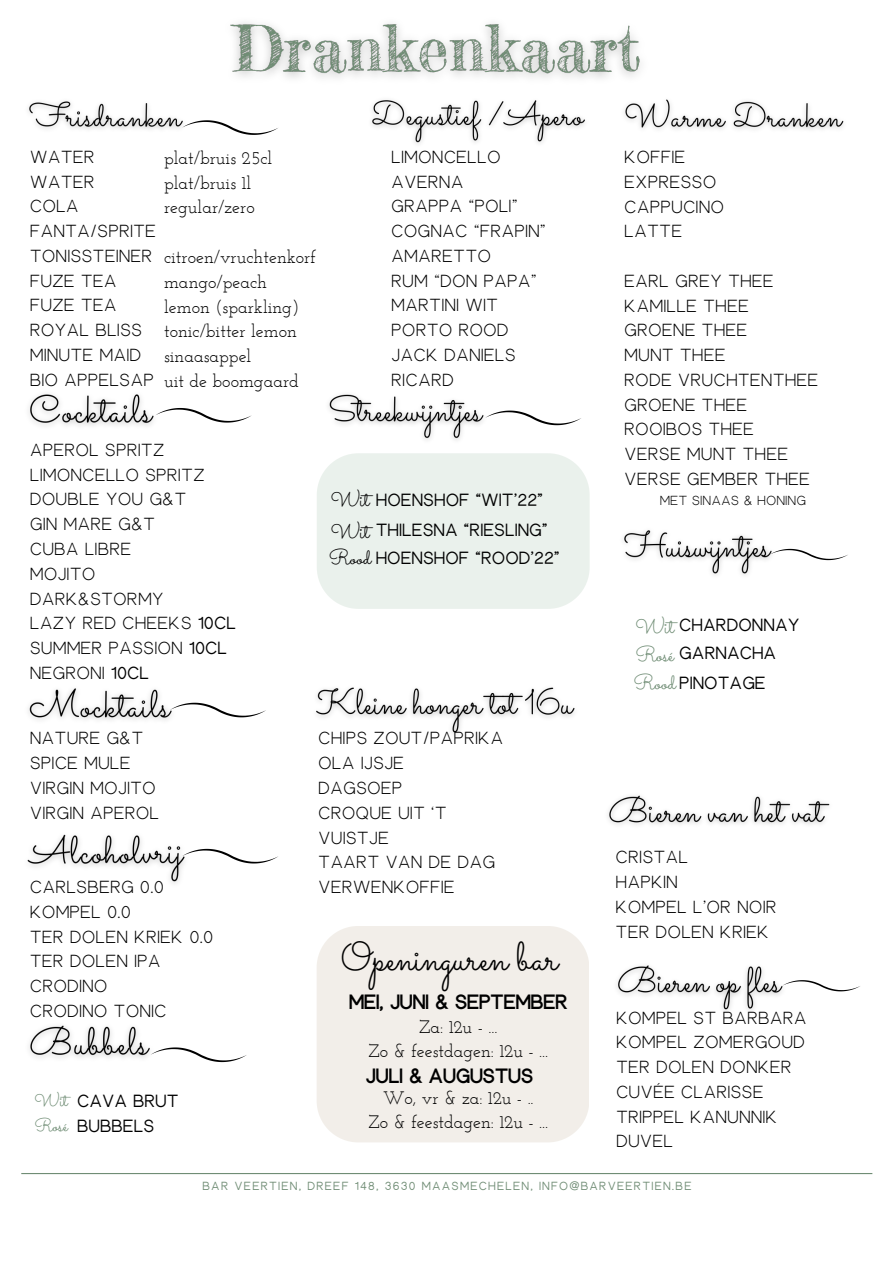
<style>
.page{position:relative;width:894px;height:1264px;background:#fff}
.page>*{position:absolute;margin:0;border:0;box-sizing:border-box;transform-origin:0 0}
.t1{font:40.35px "Sacramento";color:#000}
.t2{font:700 21px "Oxford";color:#000}
.t3{font:21px "Sacramento";color:#708d75}
.t4{font:21px "Sacramento";color:#000}
.t5{font:300 18px/24.8px "Oxford";color:#000}
.t6{font:18px "Josefin Slab";color:#000}
.t7{font:18px "Oxford";color:#000}
.t8{font:18px "Sacramento";color:#708d75}
.t9{font:300 13.5px "Oxford";color:#000}
.t10{font:12px "Oxford";letter-spacing:.1em;color:#708d75}
.s1{font-weight:400}
</style>
<div class="page">
<hr style="left:21px;top:1172px;width:851px;height:2px;background:#708d75">
<img style="left:28px;top:101px;width:154px;height:29px">
<img style="left:617px;top:965px;width:165px;height:46px">
<div style="left:317px;top:453px;width:272px;height:156px;background:#eaf1ec"></div>
<img style="left:329px;top:394px;width:155px;height:46px">
<img style="left:29px;top:1025px;width:121px;height:33px">
<svg style="left:164px;top:408px;width:88px;height:14px"></svg>
<div style="left:317px;top:926px;width:272px;height:216px;background:#f2eee9"></div>
<img style="left:28px;top:688px;width:142px;height:32px">
<img style="left:230px;top:22px;width:410px;height:56px">
<img style="left:29px;top:394px;width:135px;height:32px">
<img style="left:624px;top:99px;width:220px;height:31px">
<img style="left:372px;top:100px;width:213px;height:44px">
<img style="left:27px;top:834px;width:157px;height:50px">
<img style="left:608px;top:795px;width:222px;height:30px">
<img style="left:316px;top:687px;width:259px;height:48px">
<svg style="left:780px;top:549px;width:68px;height:11px"></svg>
<img style="left:623px;top:530px;width:157px;height:45px">
<svg style="left:182px;top:120px;width:96px;height:15px"></svg>
<svg style="left:170px;top:702px;width:96px;height:15px"></svg>
<svg style="left:182px;top:848px;width:96px;height:15px"></svg>
<svg style="left:151px;top:1047px;width:96px;height:15px"></svg>
<svg style="left:485px;top:410px;width:96px;height:15px"></svg>
<svg style="left:782px;top:980px;width:78px;height:11px"></svg>
<h6 class="t5" style="left:30px;top:145px;width:128px">WATER<br>WATER<br>COLA<br>FANTA/SPRITE<br>TONISSTEINER<br>FUZE TEA<br>FUZE TEA<br>ROYAL BLISS<br>MINUTE MAID<br>BIO APPELSAP</h6>
<h6 class="t6" style="left:164px;top:150px;width:110px">plat/bruis 25cl</h6>
<h6 class="t6" style="left:164px;top:175px;width:88px">plat/bruis 1l</h6>
<h6 class="t6" style="left:164px;top:200px;width:92px">regular/zero</h6>
<p class="t6" style="left:164px;top:249px;width:153px">citroen/vruchtenkorf</p>
<p class="t6" style="left:164px;top:274px;width:104px">mango/peach</p>
<h6 class="t6" style="left:164px;top:299px;width:137px">lemon (sparkling)</h6>
<h5 class="t6" style="left:164px;top:324px;width:134px">tonic/bitter lemon</h5>
<h5 class="t6" style="left:164px;top:348px;width:89px">sinaasappel</h5>
<h5 class="t6" style="left:164px;top:373px;width:136px">uit de boomgaard</h5>
<p class="t5" style="left:391px;top:145px;width:156px">LIMONCELLO<br>AVERNA<br>GRAPPA “POLI”<br>COGNAC “FRAPIN”<br>AMARETTO<br>RUM “DON PAPA”<br>MARTINI WIT<br>PORTO ROOD<br>JACK DANIELS<br>RICARD</p>
<h6 class="t5" style="left:30px;top:438px;width:208px">APEROL SPRITZ<br>LIMONCELLO SPRITZ<br>DOUBLE YOU G&amp;T<br>GIN MARE G&amp;T<br>CUBA LIBRE<br>MOJITO<br>DARK&amp;STORMY<br>LAZY RED CHEEKS <span class="s1">10CL<br></span>SUMMER PASSION <span class="s1">10CL<br></span>NEGRONI <span class="s1">10CL</span></h6>
<h5 class="t4" style="left:330px;top:486px;width:40px">Wit</h5>
<h6 class="t7" style="left:376px;top:492px;width:168px">HOENSHOF “WIT’22"</h6>
<h6 class="t4" style="left:330px;top:518px;width:40px">Wit</h6>
<p class="t7" style="left:375px;top:522px;width:173px">THILESNA “RIESLING”</p>
<h6 class="t4" style="left:329px;top:544px;width:44px">Rood</h6>
<h6 class="t7" style="left:375px;top:549px;width:185px">HOENSHOF “ROOD’22"</h6>
<p class="t5" style="left:30px;top:727px;width:131px">NATURE G&amp;T<br>SPICE MULE<br>VIRGIN MOJITO<br>VIRGIN APEROL</p>
<h5 class="t5" style="left:30px;top:875px;width:185px">CARLSBERG 0.0<br>KOMPEL 0.0<br>TER DOLEN KRIEK 0.0<br>TER DOLEN IPA<br>CRODINO<br>CRODINO TONIC</h5>
<h6 class="t8" style="left:35px;top:1088px;width:35px">Wit</h6>
<p class="t7" style="left:77px;top:1093px;width:103px">CAVA BRUT</p>
<h6 class="t8" style="left:35px;top:1114px;width:35px">Rosé</h6>
<h2 class="t7" style="left:77px;top:1117px;width:79px">BUBBELS</h2>
<h5 class="t5" style="left:318px;top:727px;width:186px">CHIPS ZOUT/PAPRIKA<br>OLA IJSJE<br>DAGSOEP<br>CROQUE UIT ‘T<br>VUISTJE<br>TAART VAN DE DAG<br>VERWENKOFFIE</h5>
<p class="t1" style="left:341px;top:932px;width:219px">Openinguren bar</p>
<p class="t2" style="left:349px;top:993px;width:220px">MEI, JUNI &amp; SEPTEMBER</p>
<p class="t6" style="left:419px;top:1019px;width:79px">Za: 12u - ...</p>
<p class="t6" style="left:368px;top:1043px;width:181px">Zo &amp; feestdagen: 12u - ...</p>
<p class="t2" style="left:366px;top:1066px;width:169px">JULI &amp; AUGUSTUS</p>
<p class="t6" style="left:383px;top:1090px;width:152px">Wo, vr &amp; za: 12u - ..</p>
<p class="t6" style="left:368px;top:1114px;width:181px">Zo &amp; feestdagen: 12u - ...</p>
<h6 class="t5" style="left:624px;top:145px;width:101px">KOFFIE<br>EXPRESSO<br>CAPPUCINO<br>LATTE</h6>
<h6 class="t5" style="left:624px;top:269px;width:196px">EARL GREY THEE<br>KAMILLE THEE<br>GROENE THEE<br>MUNT THEE<br>RODE VRUCHTENTHEE<br>GROENE THEE<br>ROOIBOS THEE<br>VERSE MUNT THEE<br>VERSE GEMBER THEE</h6>
<h6 class="t9" style="left:659px;top:494px;width:148px">MET SINAAS &amp; HONING</h6>
<h4 class="t3" style="left:635px;top:613px;width:40px">Wit</h4>
<p class="t7" style="left:679px;top:616px;width:122px">CHARDONNAY</p>
<p class="t3" style="left:635px;top:641px;width:40px">Rosé</p>
<p class="t7" style="left:679px;top:645px;width:98px">GARNACHA</p>
<p class="t7" style="left:679px;top:675px;width:88px">PINOTAGE</p>
<h6 class="t3" style="left:633px;top:670px;width:44px">Rood</h6>
<h6 class="t5" style="left:615px;top:845px;width:163px">CRISTAL<br>HAPKIN<br>KOMPEL L’OR NOIR<br>TER DOLEN KRIEK</h6>
<p class="t5" style="left:616px;top:1006px;width:192px">KOMPEL ST BARBARA<br>KOMPEL ZOMERGOUD<br>TER DOLEN DONKER<br>CUVÉE CLARISSE<br>TRIPPEL KANUNNIK<br>DUVEL</p>
<p class="t10" style="left:202px;top:1180px;width:490px">BAR VEERTIEN, DREEF 148, 3630 MAASMECHELEN, INFO@BARVEERTIEN.BE</p>
</div>
